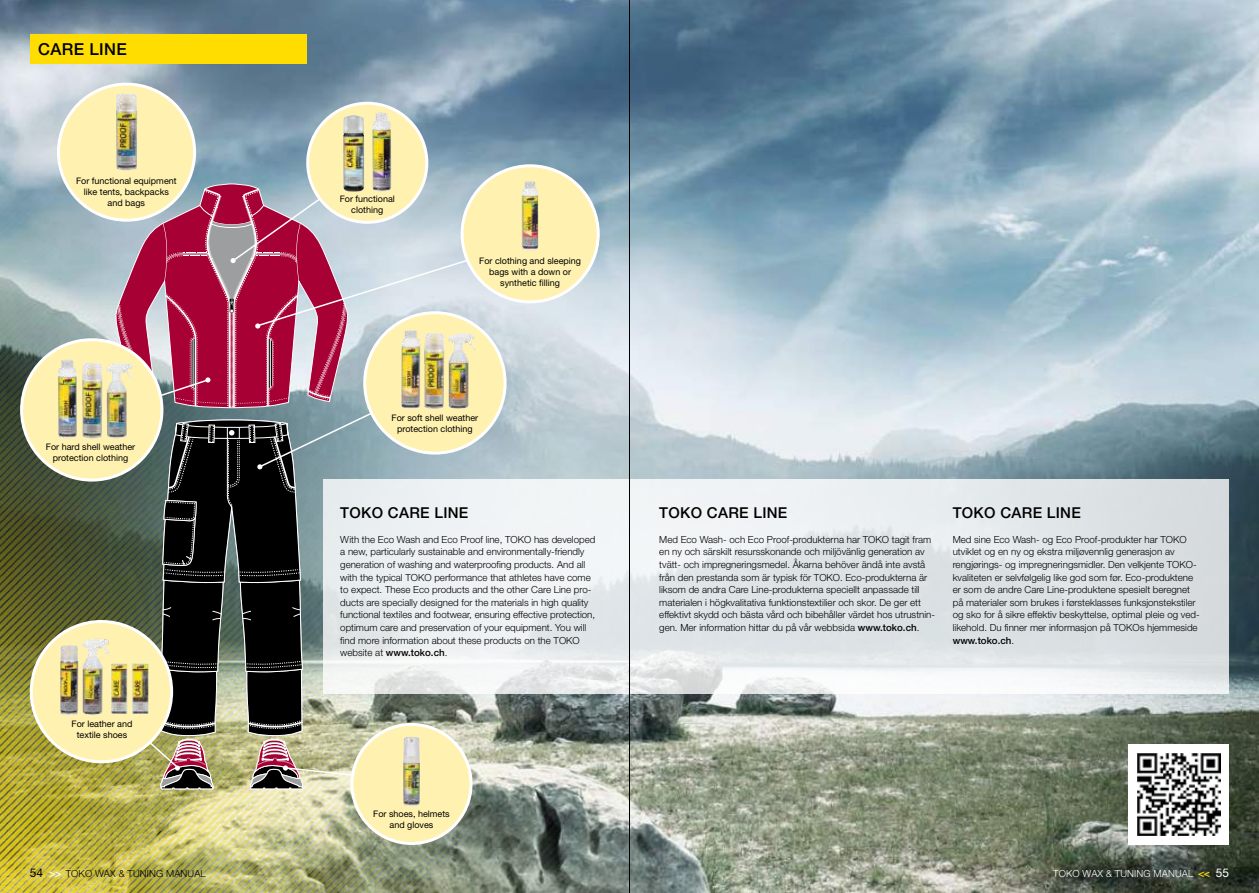
<style>
.page{position:relative;width:1259px;height:893px;background:#fff}
.page>*{position:absolute;margin:0;border:0;box-sizing:border-box;transform-origin:0 0}
.t1{font:500 16.5px "Helvetica Neue LT Std";letter-spacing:.02em;color:#000}
.t2{font:500 15px "Helvetica Neue LT Std";letter-spacing:.02em;color:#000}
.t3{font:300 9.75px/12.6px "Helvetica Neue LT Std";color:#000}
.t4{font:300 9.75px "Helvetica Neue LT Std";letter-spacing:.01em;color:#fff}
.t5{font:500 9.75px "Helvetica Neue LT Std";color:#000}
.t6{font:9px/11.2px "Helvetica Neue LT Std";color:#000;text-align:center}
.s1{font-weight:500}
.s2{font-weight:300}
.s3{font-weight:400;font-size:12px}
.s4{font-weight:500;font-size:10.5px;color:#fff}
.s5{font-weight:500;font-size:10.5px;color:#fd0}
</style>
<div class="page">
<img style="left:0;top:0;width:1259px;height:893px">
<img style="left:0;top:12px;width:1141px;height:881px">
<img style="left:117px;top:188px;width:366px;height:671px">
<div style="left:308px;top:103px;width:119px;height:119px;background:#fff1af;border-radius:50%"></div>
<div style="left:306px;top:102px;width:122px;height:122px;border:3px solid #fff;border-radius:50%"></div>
<img style="left:343px;top:115px;width:21px;height:77px">
<img style="left:372px;top:113px;width:19px;height:78px">
<div style="left:58px;top:84px;width:137px;height:136px;background:#fff1af;border-radius:50%"></div>
<div style="left:57px;top:83px;width:139px;height:139px;border:3px solid #fff;border-radius:50%"></div>
<img style="left:116px;top:94px;width:21px;height:76px">
<div style="left:22px;top:340px;width:140px;height:140px;background:#fff1af;border-radius:50%"></div>
<div style="left:20px;top:338px;width:143px;height:144px;border:3px solid #fff;border-radius:50%"></div>
<img style="left:58px;top:360px;width:19px;height:78px">
<img style="left:82px;top:363px;width:20px;height:75px">
<img style="left:106px;top:363px;width:28px;height:75px">
<div style="left:462px;top:166px;width:136px;height:136px;background:#fff1af;border-radius:50%"></div>
<div style="left:460px;top:164px;width:140px;height:139px;border:3px solid #fff;border-radius:50%"></div>
<img style="left:521px;top:181px;width:17px;height:69px">
<div style="left:352px;top:724px;width:119px;height:119px;background:#fff1af;border-radius:50%"></div>
<div style="left:350px;top:723px;width:122px;height:122px;border:3px solid #fff;border-radius:50%"></div>
<img style="left:403px;top:737px;width:17px;height:69px">
<div style="left:31px;top:621px;width:141px;height:141px;background:#fff1af;border-radius:50%"></div>
<div style="left:30px;top:620px;width:143px;height:143px;border:3px solid #fff;border-radius:50%"></div>
<img style="left:60px;top:645px;width:18px;height:70px">
<img style="left:82px;top:639px;width:28px;height:76px">
<img style="left:132px;top:663px;width:16px;height:51px">
<img style="left:111px;top:663px;width:16px;height:51px">
<div style="left:365px;top:313px;width:140px;height:140px;background:#fff1af;border-radius:50%"></div>
<div style="left:363px;top:311px;width:143px;height:144px;border:3px solid #fff;border-radius:50%"></div>
<img style="left:401px;top:330px;width:19px;height:79px">
<img style="left:424px;top:333px;width:20px;height:76px">
<img style="left:448px;top:333px;width:28px;height:76px">
<div style="left:30px;top:34px;width:276px;height:30px;background:#fd0"></div>
<div style="left:1128px;top:744px;width:101px;height:101px;background:#fff"></div>
<img style="left:1137px;top:753px;width:83px;height:83px">
<svg style="left:323px;top:480px;width:906px;height:214px;fill:#e4e9eb"></svg>
<hr style="left:629px;top:0;width:1px;height:893px;background:#000">
<h1 class="t1" style="left:38px;top:39px;width:90px">CARE LINE</h1>
<p class="t6" style="left:76px;top:175px;width:102px">For functional equipment like tents, backpacks and bags</p>
<p class="t6" style="left:46px;top:441px;width:91px">For hard shell weather protection clothing</p>
<p class="t6" style="left:72px;top:718px;width:62px">For leather and textile shoes</p>
<p class="t6" style="left:340px;top:193px;width:57px">For functional clothing</p>
<p class="t6" style="left:479px;top:255px;width:103px">For clothing and sleeping bags with a down or synthetic filling</p>
<p class="t6" style="left:392px;top:412px;width:88px">For soft shell weather protection clothing</p>
<h2 class="t2" style="left:340px;top:503px;width:22px">TOKO</h2>
<h2 class="t2" style="left:388px;top:503px;width:82px">CARE LINE</h2>
<p class="t3" style="left:340px;top:533px;width:178px">With the Eco Wash and Eco Proof line, TOKO</p>
<p class="t3" style="left:340px;top:533px;width:257px;text-indent:194px">has developed a new, particularly sustainable and environmentally-friendly generation of washing and waterproofing products. And all with the typical TOKO</p>
<p class="t3" style="left:340px;top:571px;width:256px;text-indent:94px">performance that athletes have come to expect. These Eco products and the other Care Line pro&shy;ducts are specially designed for the materials in high quality functional textiles and footwear, ensuring effective protection, optimum care and preservation of your equipment. You will find more information about these products on the TOKO website at <span class="s1">WWW.TOKO.CH</span>.</p>
<p class="t6" style="left:373px;top:808px;width:78px">For shoes, helmets and gloves</p>
<h2 class="t2" style="left:659px;top:503px;width:22px">TOKO</h2>
<h2 class="t2" style="left:707px;top:503px;width:82px">CARE LINE</h2>
<p class="t3" style="left:659px;top:533px;width:217px">Med Eco Wash- och Eco Proof-produkterna har TOKO</p>
<p class="t3" style="left:659px;top:533px;width:274px;text-indent:232px">tagit fram en ny och särskilt resursskonande och miljövänlig generation av tvätt- och impregneringsmedel. Åkarna behöver ändå inte avstå från den prestanda som är typisk för TOKO</p>
<p class="t3" style="left:659px;top:571px;width:277px;text-indent:181px">. Eco-produkterna är liksom de andra Care Line-produkterna speciellt anpassade till materialen i högkvalitativa funktionstextilier och skor. De ger ett effektivt skydd och bästa vård och bibehåller värdet hos utrustnin&shy;gen. Mer information hittar du på vår webbsida <span class="s1">WWW.TOKO.CH</span>.</p>
<h2 class="t2" style="left:952px;top:503px;width:22px">TOKO</h2>
<h2 class="t2" style="left:1000px;top:503px;width:82px">CARE LINE</h2>
<p class="t3" style="left:952px;top:533px;width:228px">Med sine Eco Wash- og Eco Proof-produkter har TOKO utviklet og en ny og ekstra miljøvennlig generasjon av rengjørings- og impregneringsmidler. Den velkjente TOKO</p>
<p class="t3" style="left:952px;top:558px;width:248px;text-indent:240px">- kvaliteten er selvfølgelig like god som før. Eco-produktene er som de andre Care Line-produktene spesielt beregnet på materialer som brukes i førsteklasses funksjonstekstiler og sko for å sikre effektiv beskyttelse, optimal pleie og ved&shy;likehold. Du finner mer informasjon på TOKO</p>
<p class="t3" style="left:1139px;top:621px;width:59px">s hjemmeside</p>
<p class="t5" style="left:952px;top:634px;width:63px">WWW.TOKO.CH<span class="s2">.</span></p>
<p class="t3" style="left:30px;top:867px;width:50px"><span class="s3">54</span> <span class="s4">&gt;&gt;</span> TOKO</p>
<p class="t3" style="left:95px;top:867px;width:52px">WAX &amp; TUNING</p>
<p class="t3" style="left:166px;top:867px;width:35px">MAN UAL</p>
<p class="t4" style="left:1053px;top:867px;width:14px">TOKO</p>
<p class="t4" style="left:1082px;top:867px;width:52px">WAX &amp; TUNING</p>
<p class="t4" style="left:1153px;top:867px;width:77px">MAN UAL <span class="s5">&lt;&lt;</span> <span class="s3">55</span></p>
</div>
